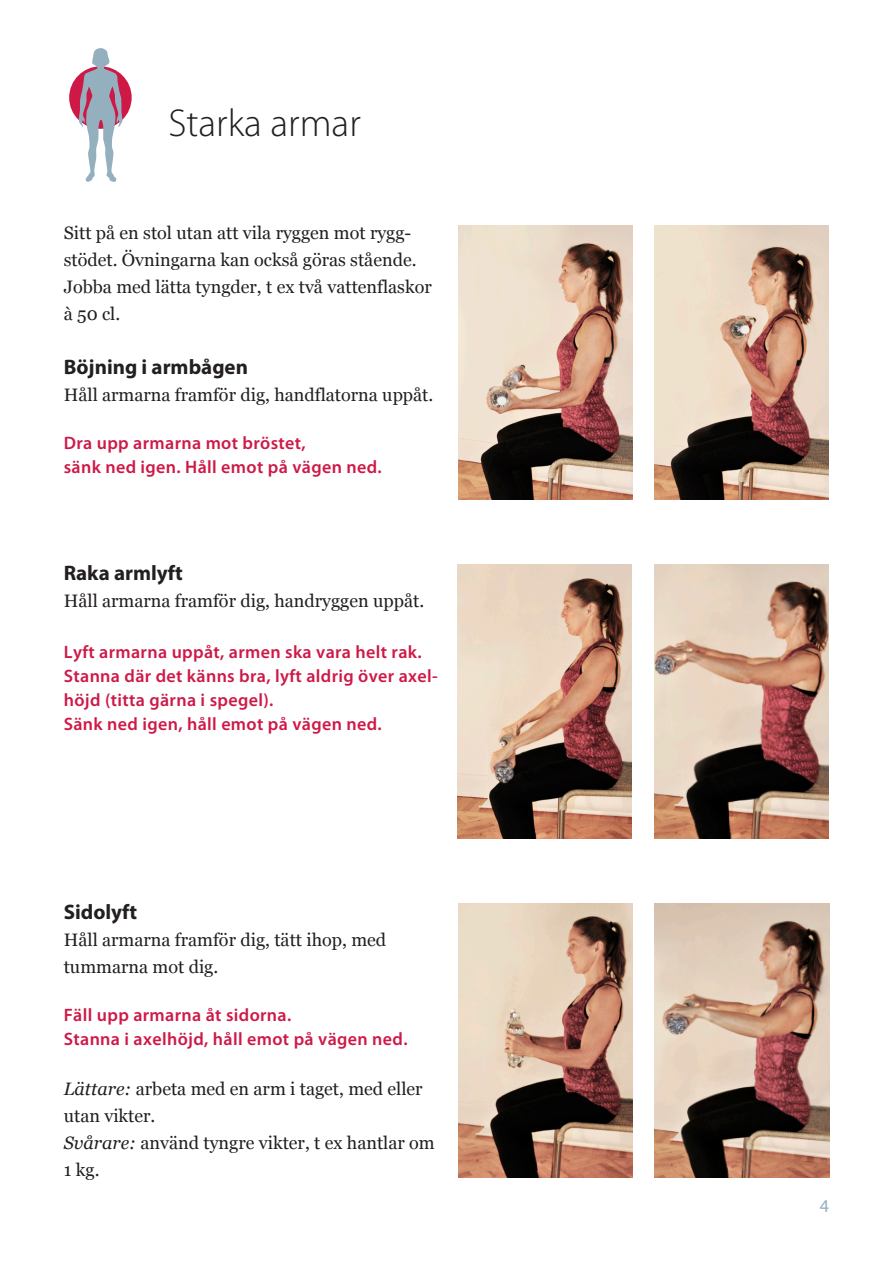
<style>
.page{position:relative;width:893px;height:1263px;background:#fff}
.page>*{position:absolute;margin:0;border:0;box-sizing:border-box;transform-origin:0 0}
.t1{font:300 39px "Myriad Pro";color:#231f20}
.test_tabell_2_-_1-7{font:700 21px "Myriad Pro";color:#231f20}
.test_tabell_2_-_1-7-2{font:18px/27px "Georgia";color:#231f20}
.test_tabell_2_-_1-7-3{font:600 18px/24px "Myriad Pro";letter-spacing:.02em;color:#ce1947}
.t2{font:18px "Myriad Pro";color:#94afbd}
.s1{font-style:italic}
</style>
<div class="page">
<img style="left:654px;top:225px;width:175px;height:275px">
<img style="left:458px;top:225px;width:174px;height:275px">
<img style="left:654px;top:564px;width:175px;height:275px">
<img style="left:457px;top:564px;width:174px;height:275px">
<img style="left:655px;top:903px;width:174px;height:275px">
<img style="left:458px;top:903px;width:174px;height:275px">
<div style="left:69px;top:66px;width:63px;height:63px;background:#ce1947;border-radius:50%"></div>
<svg style="left:79px;top:48px;width:43px;height:134px"></svg>
<p class="t1" style="left:168px;top:99px;width:194px">Starka armar</p>
<p class="test_tabell_2_-_1-7-2" style="left:64px;top:219px;width:354px">Sitt på en stol utan att vila ryggen mot rygg&shy;stödet. Övningarna kan också göras stående.</p>
<p class="test_tabell_2_-_1-7-2" style="left:64px;top:273px;width:369px">Jobba med lätta tyngder, t ex två vattenflaskor à 50 cl.</p>
<p class="test_tabell_2_-_1-7" style="left:64px;top:353px;width:186px">Böjning i armbågen</p>
<p class="test_tabell_2_-_1-7-2" style="left:64px;top:381px;width:371px">Håll armarna framför dig, handflatorna uppåt.</p>
<p class="test_tabell_2_-_1-7-3" style="left:64px;top:430px;width:244px">Dra upp armarna mot bröstet,</p>
<p class="test_tabell_2_-_1-7-3" style="left:64px;top:454px;width:319px">sänk ned igen. Håll emot på vägen ned.</p>
<p class="test_tabell_2_-_1-7" style="left:64px;top:559px;width:121px">Raka armlyft</p>
<p class="test_tabell_2_-_1-7-2" style="left:64px;top:587px;width:362px">Håll armarna framför dig, handryggen uppåt.</p>
<p class="test_tabell_2_-_1-7-3" style="left:64px;top:640px;width:359px">Lyft armarna uppåt, armen ska vara helt rak.</p>
<p class="test_tabell_2_-_1-7-3" style="left:64px;top:664px;width:375px">Stanna där det känns bra, lyft aldrig över axel&shy;höjd (titta gärna i spegel).</p>
<p class="test_tabell_2_-_1-7-3" style="left:64px;top:712px;width:320px">Sänk ned igen, håll emot på vägen ned.</p>
<p class="test_tabell_2_-_1-7" style="left:64px;top:898px;width:75px">Sidolyft</p>
<p class="test_tabell_2_-_1-7-2" style="left:64px;top:925px;width:324px">Håll armarna framför dig, tätt ihop, med</p>
<p class="test_tabell_2_-_1-7-2" style="left:64px;top:952px;width:156px">tummarna mot dig.</p>
<p class="test_tabell_2_-_1-7-3" style="left:64px;top:1002px;width:229px">Fäll upp armarna åt sidorna.</p>
<p class="test_tabell_2_-_1-7-3" style="left:64px;top:1026px;width:345px">Stanna i axelhöjd, håll emot på vägen ned.</p>
<p class="test_tabell_2_-_1-7-2" style="left:64px;top:1074px;width:360px"><span class="s1">Lättare:</span> arbeta med en arm i taget, med eller utan vikter.</p>
<p class="test_tabell_2_-_1-7-2" style="left:64px;top:1128px;width:372px"><span class="s1">Svårare:</span> använd tyngre vikter, t ex hantlar om<br>1 kg.</p>
<p class="t2" style="left:820px;top:1194px;width:11px">4</p>
</div>
